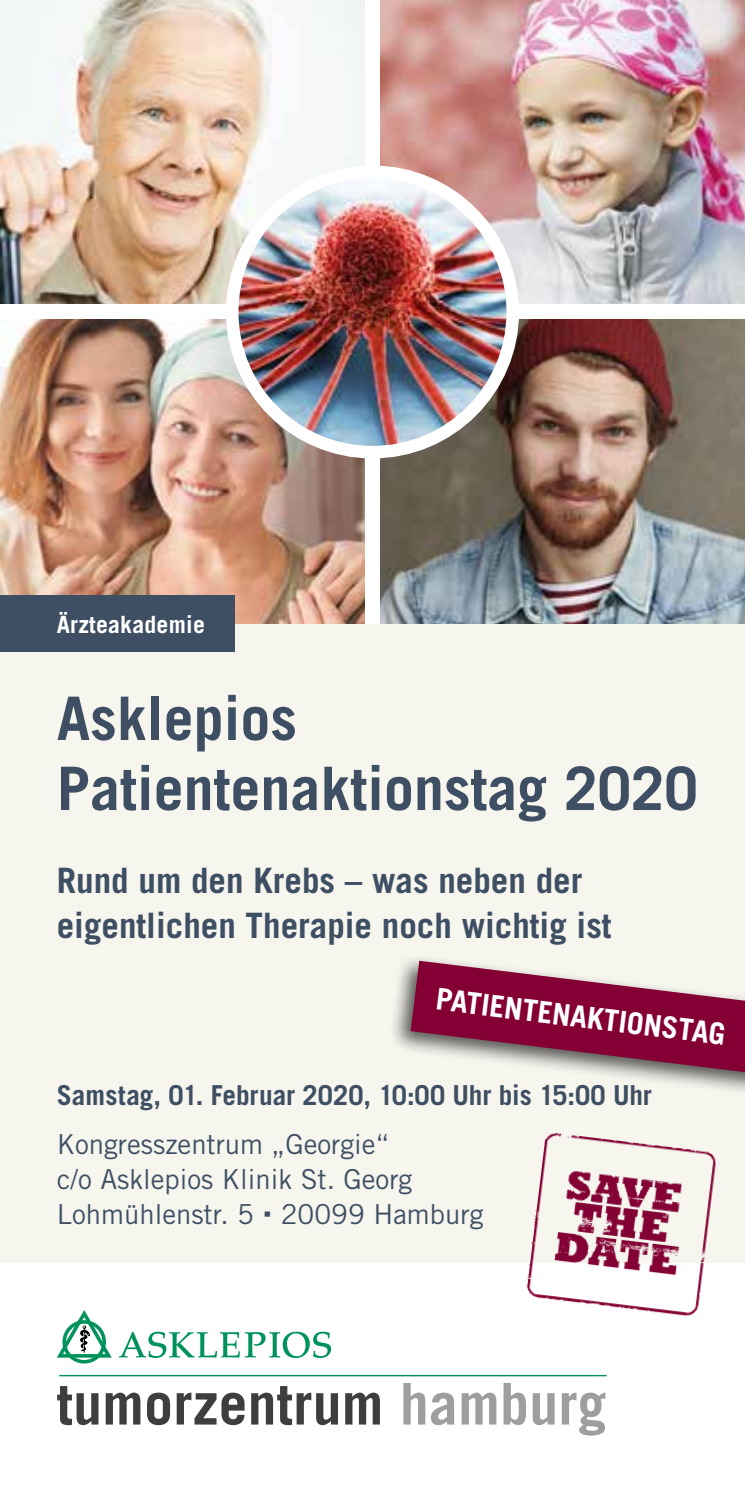
<style>
.page{position:relative;width:745px;height:1489px;background:#fff}
.page>*{position:absolute;margin:0;border:0;box-sizing:border-box;transform-origin:0 0}
.t1{font:700 60px/70px "Trade Gothic LT Std";color:#3f4f63}
.t2{font:700 35px/45px "Trade Gothic LT Std";color:#3f4f63}
.t3{font:700 30px "Trade Gothic LT Std";color:#fff}
.t4{font:27.5px/35px "Trade Gothic LT Std";color:#3f4f63}
.t5{font:700 27.5px "Trade Gothic LT Std";color:#3f4f63}
.t6{font:700 23.75px "Trade Gothic LT Std";letter-spacing:.01em;color:#fff}
</style>
<div class="page">
<img style="left:0;top:319px;width:744px;height:305px">
<img style="left:0;top:0;width:365px;height:304px">
<img style="left:380px;top:0;width:364px;height:304px">
<div style="left:365px;top:0;width:14px;height:624px;background:#fff"></div>
<img style="left:232px;top:172px;width:280px;height:280px;border-radius:140px">
<div style="left:226px;top:165px;width:292px;height:293px;border:12px solid #fff;border-radius:50%"></div>
<div style="left:0;top:624px;width:744px;height:637px;background:#f6f5ee"></div>
<div style="left:0;top:595px;width:234px;height:57px;background:#3f4f63"></div>
<svg style="left:403px;top:1383px;width:202px;height:52px"></svg>
<svg style="left:57px;top:1386px;width:322px;height:38px"></svg>
<div style="left:62px;top:1319px;width:44px;height:44px;border:4px solid #00925b;border-radius:50%"></div>
<svg style="left:56px;top:1310px;width:275px;height:49px"></svg>
<hr style="left:59px;top:1374px;width:547px;height:2px;background:#00925b">
<div style="left:389px;top:954px;width:355px;height:174px;background:#000;opacity:.65"></div>
<svg style="left:410px;top:960px;width:334px;height:112px"></svg>
<img style="left:508px;top:1118px;width:230px;height:199px">
<p class="t6" style="left:57px;top:609px;width:149px">Ärzteakademie</p>
<h1 class="t1" style="left:57px;top:682px;width:642px">Asklepios<br>Patientenaktionstag 2020</h1>
<p class="t2" style="left:57px;top:857px;width:556px">Rund um den Krebs – was neben der eigentlichen Therapie noch wichtig ist</p>
<p class="t3" style="left:438px;top:980px;width:293px;rotate:7deg">PATIENTENAKTIONSTAG</p>
<p class="t5" style="left:57px;top:1077px;width:596px">Samstag, 01. Februar 2020, 10:00 Uhr bis 15:00 Uhr</p>
<p class="t4" style="left:57px;top:1126px;width:428px">Kongresszentrum „Georgie“<br>c/o Asklepios Klinik St. Georg<br>Lohmühlenstr. 5 20099 Hamburg</p>
</div>
